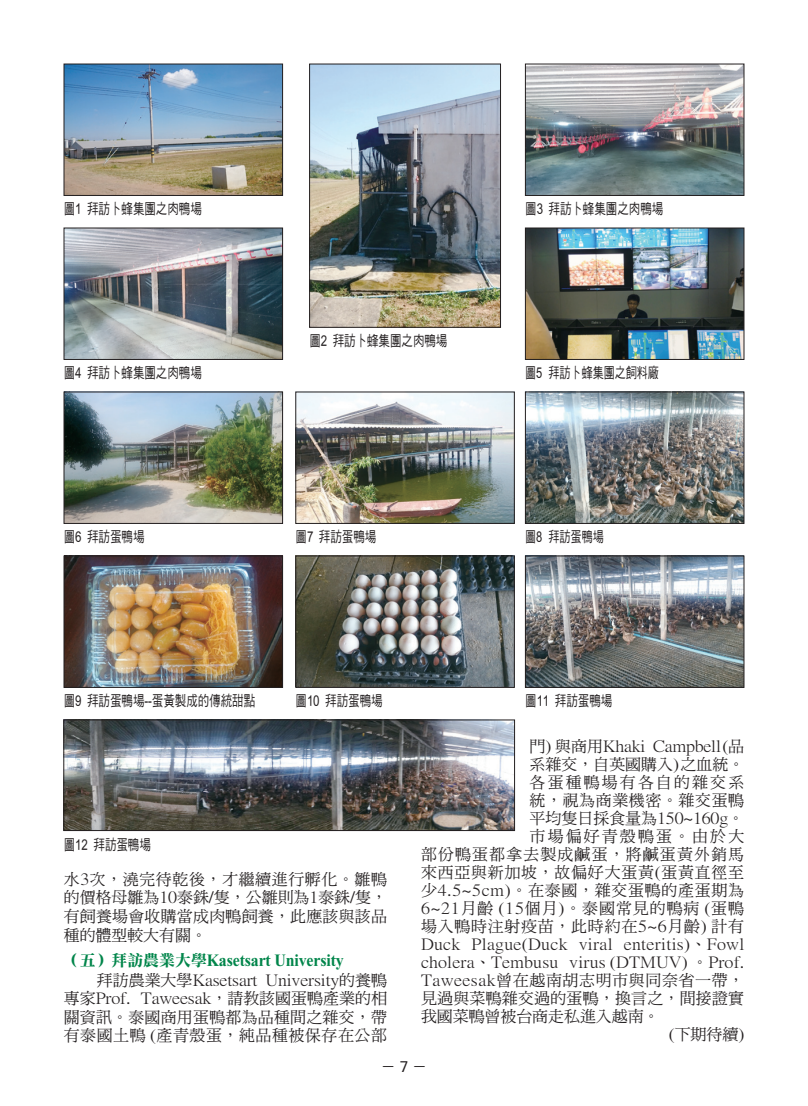
<style>
.page{position:relative;width:808px;height:1106px;background:#fff}
.page>*{position:absolute;margin:0;border:0;box-sizing:border-box;transform-origin:0 0}
.內文-12_5{font:15.9px/18.8px "DF Ming Md HKP BF";letter-spacing:.03em;color:#231f20;text-align:justify}
.內文-12_5-2{font:15.9px "DF Ming Md HKP BF";letter-spacing:.05em;color:#231f20}
.內文-12_5-3{font:15.9px "DF Ming Md HKP BF";color:#231f20}
.內文-齊-粗明{font:15.9px "DF Li Song Bd HK BF";color:#00854a}
.內文-12_5-4{font:15.9px "DF Ming Md HKP BF";letter-spacing:.135em;color:#231f20}
.內文-12_5-5{font:15.9px "DF Ming Md HKP BF";letter-spacing:.06em;color:#231f20}
.內文-12_5-6{font:15.9px "DF Ming Md HKP BF";letter-spacing:-.005em;color:#231f20}
.內文-12_5-7{font:15.9px "DF Ming Md HKP BF";letter-spacing:.075em;color:#231f20}
.內文-12{font:15.9px "DF Ming Md HKP BF";color:#231f20}
.t1{font:15px "DF Hei Md HK BF";color:#231f20}
.圖說-齊1{font:14.7px "DF Hei Md HKP BF";color:#231f20;scale:.78 1}
.圖12{font:14.7px "DF Hei Md HKP BF";color:#231f20;scale:.78 1}
.圖說-齊1-2{font:14.7px "DF Hei Md HKP BF";color:#231f20;scale:.75 1}
.s1{font-family:"Microsoft Sans Serif"}
</style>
<div class="page">
<img style="left:527px;top:66px;width:215px;height:128px">
<div style="left:525px;top:64px;width:219px;height:132px;border:1px solid #231f20"></div>
<img style="left:527px;top:230px;width:215px;height:128px">
<div style="left:525px;top:228px;width:219px;height:132px;border:1px solid #231f20"></div>
<img style="left:527px;top:394px;width:215px;height:127px">
<div style="left:525px;top:392px;width:219px;height:131px;border:1px solid #231f20"></div>
<img style="left:527px;top:558px;width:215px;height:127px">
<div style="left:525px;top:556px;width:219px;height:131px;border:1px solid #231f20"></div>
<img style="left:311px;top:66px;width:188px;height:259px">
<div style="left:309px;top:64px;width:192px;height:263px;border:1px solid #231f20"></div>
<img style="left:298px;top:394px;width:214px;height:127px">
<img style="left:298px;top:558px;width:214px;height:127px">
<div style="left:296px;top:556px;width:218px;height:131px;border:1px solid #231f20"></div>
<img style="left:66px;top:66px;width:215px;height:128px">
<div style="left:64px;top:64px;width:219px;height:132px;border:1px solid #231f20"></div>
<img style="left:66px;top:230px;width:215px;height:128px">
<div style="left:64px;top:228px;width:219px;height:132px;border:1px solid #231f20"></div>
<img style="left:66px;top:394px;width:215px;height:127px">
<div style="left:64px;top:392px;width:219px;height:131px;border:1px solid #231f20"></div>
<img style="left:66px;top:558px;width:215px;height:127px">
<div style="left:64px;top:556px;width:219px;height:131px;border:1px solid #231f20"></div>
<img style="left:66px;top:721px;width:447px;height:107px">
<div style="left:64px;top:719px;width:451px;height:111px;border:1px solid #231f20"></div>
<p class="圖說-齊1" style="left:64px;top:201px;width:178px">圖1 拜訪卜蜂集團之肉鴨場</p>
<p class="圖說-齊1" style="left:525px;top:201px;width:178px">圖3 拜訪卜蜂集團之肉鴨場</p>
<p class="圖說-齊1" style="left:309px;top:333px;width:178px">圖2 拜訪卜蜂集團之肉鴨場</p>
<p class="圖說-齊1" style="left:64px;top:365px;width:178px">圖4 拜訪卜蜂集團之肉鴨場</p>
<p class="圖說-齊1-2" style="left:525px;top:365px;width:180px">圖5 拜訪卜蜂集團之飼料廠</p>
<p class="圖說-齊1" style="left:64px;top:529px;width:105px">圖6 拜訪蛋鴨場</p>
<p class="圖說-齊1" style="left:296px;top:529px;width:105px">圖7 拜訪蛋鴨場</p>
<p class="圖說-齊1-2" style="left:525px;top:529px;width:106px">圖8 拜訪蛋鴨場</p>
<p class="圖說-齊1" style="left:64px;top:693px;width:247px">圖9 拜訪蛋鴨場--蛋黃製成的傳統甜點</p>
<p class="圖12" style="left:296px;top:693px;width:113px">圖10 拜訪蛋鴨場</p>
<p class="圖12" style="left:525px;top:693px;width:113px">圖11 拜訪蛋鴨場</p>
<p class="圖12" style="left:64px;top:837px;width:113px">圖12 拜訪蛋鴨場</p>
<p class="內文-12_5" style="left:64px;top:870px;width:325px">水3次，澆完待乾後，才繼續進行孵化。雛鴨的價格母雛為10泰銖/隻，公雛則為1泰銖/隻，有飼養場會收購當成肉鴨飼養，此應該與該品種的體型較大有關。</p>
<p class="內文-齊-粗明" style="left:64px;top:952px;width:281px">（五）拜訪農業大學Kasetsart University</p>
<p class="內文-12_5" style="left:64px;top:971px;width:325px;text-indent:33px">拜訪農業大學Kasetsart University的養鴨專家Prof. Taweesak，請教該國蛋鴨產業的相關資訊。泰國商用蛋鴨都為品種間之雜交，帶有泰國土鴨 (產青殼蛋，純品種被保存在公部</p>
<p class="內文-12_5-6" style="left:530px;top:738px;width:216px">門) 與商用Khaki Campbell(品</p>
<p class="內文-12_5-3" style="left:530px;top:756px;width:216px">系雜交，自英國購入)之血統。</p>
<p class="內文-12_5-4" style="left:530px;top:774px;width:216px">各蛋種鴨場有各自的雜交系</p>
<p class="內文-12_5" style="left:530px;top:791px;width:216px">統，視為商業機密。雜交蛋鴨</p>
<p class="內文-12_5-3" style="left:530px;top:810px;width:216px">平均隻日採食量為150~160g。</p>
<p class="內文-12_5-4" style="left:530px;top:828px;width:216px">市場偏好青殼鴨蛋。由於大</p>
<p class="內文-12_5-7" style="left:421px;top:846px;width:325px">部份鴨蛋都拿去製成鹹蛋，將鹹蛋黃外銷馬</p>
<p class="內文-12_5-2" style="left:421px;top:864px;width:325px">來西亞與新加坡，故偏好大蛋黃(蛋黃直徑至</p>
<p class="內文-12_5-2" style="left:421px;top:882px;width:325px">少4.5~5cm)。在泰國，雜交蛋鴨的產蛋期為</p>
<p class="內文-12_5-5" style="left:421px;top:900px;width:325px">6~21月齡 (15個月)。泰國常見的鴨病 (蛋鴨</p>
<p class="內文-12_5-2" style="left:421px;top:918px;width:325px">場入鴨時注射疫苗，此時約在5~6月齡) 計有</p>
<p class="內文-12_5" style="left:421px;top:935px;width:325px">Duck Plague(Duck viral enteritis)、Fowl</p>
<p class="內文-12_5" style="left:421px;top:953px;width:325px">cholera、Tembusu virus (DTMUV) 。Prof.</p>
<p class="內文-12_5" style="left:421px;top:971px;width:325px">Taweesak曾在越南胡志明市與同奈省一帶，</p>
<p class="內文-12_5" style="left:421px;top:989px;width:325px">見過與菜鴨雜交過的蛋鴨，換言之，間接證實</p>
<p class="內文-12_5-3" style="left:421px;top:1008px;width:240px">我國菜鴨曾被台商走私進入越南。</p>
<p class="內文-12" style="left:669px;top:1026px;width:77px">(下期待續)</p>
<p class="t1" style="left:381px;top:1059px;width:48px">－ <span class="s1">7</span> －</p>
</div>
